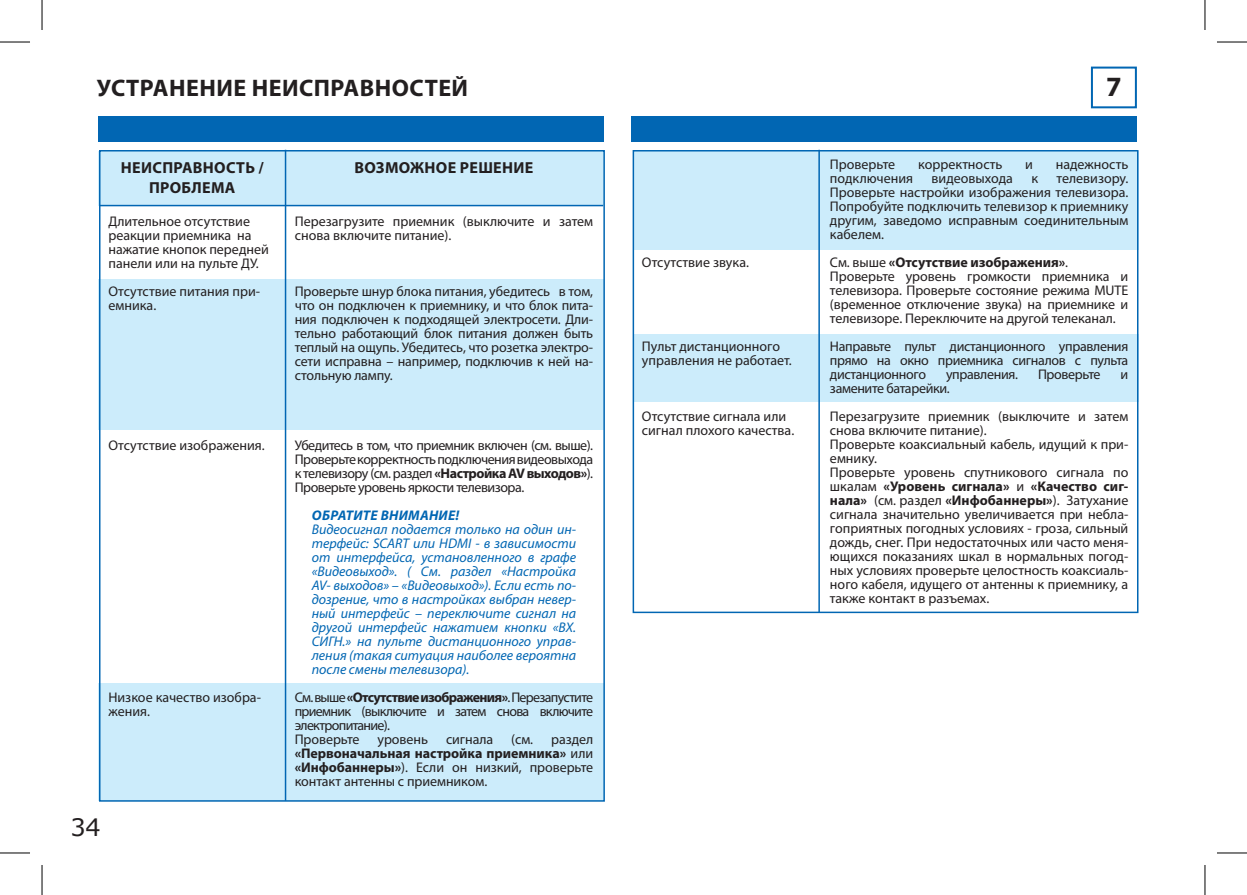
<style>
.page{position:relative;width:1247px;height:895px;background:#fff}
.page>*{position:absolute;margin:0;border:0;box-sizing:border-box;transform-origin:0 0}
.t1{font:700 28px "Myriad Pro";color:#231f20}
.t2{font:700 24px "Myriad Pro";letter-spacing:.02em;color:#231f20}
.t3{font:24px "Verdana";color:#231f20}
.t4{font:700 16px/19.2px "Myriad Pro";letter-spacing:.02em;color:#231f20;text-align:center}
.t5{font:14px/14px "Myriad Pro";color:#231f20}
.t6{font:italic 14px/14px "Myriad Pro";color:#0166b3;text-align:justify}
.t7{font:14px/14px "Myriad Pro";letter-spacing:-.05em;color:#231f20}
.t8{font:14px "Myriad Pro";letter-spacing:-.025em;color:#231f20}
.t9{font:italic 700 14px "Myriad Pro";letter-spacing:.02em;color:#0166b3}
.s1{font-weight:700}
</style>
<div class="page">
<div style="left:98px;top:152px;width:506px;height:54px;background:#ccecfb"></div>
<div style="left:98px;top:279px;width:506px;height:150px;background:#ccecfb"></div>
<div style="left:98px;top:683px;width:506px;height:118px;background:#ccecfb"></div>
<div style="left:633px;top:152px;width:505px;height:98px;background:#ccecfb"></div>
<div style="left:633px;top:334px;width:505px;height:67px;background:#ccecfb"></div>
<div style="left:98px;top:116px;width:505px;height:26px;background:#0166b3"></div>
<div style="left:631px;top:116px;width:505px;height:26px;background:#0166b3"></div>
<div style="left:1090px;top:67px;width:46px;height:41px;border:2px solid #0166b3"></div>
<hr style="left:99px;top:205px;width:504px;height:1px;background:#0166b3">
<hr style="left:285px;top:150px;width:1px;height:651px;background:#0166b3">
<hr style="left:818px;top:150px;width:1px;height:462px;background:#0166b3">
<div style="left:632px;top:150px;width:506px;height:463px;border:2px solid #0166b3"></div>
<div style="left:99px;top:150px;width:506px;height:651px;border:2px solid #0166b3"></div>
<hr style="left:0;top:42px;width:30px;height:1px;background:#000">
<hr style="left:1216px;top:42px;width:30px;height:1px;background:#000">
<hr style="left:0;top:852px;width:30px;height:1px;background:#000">
<hr style="left:1216px;top:852px;width:30px;height:1px;background:#000">
<hr style="left:42px;top:0;width:1px;height:30px;background:#000">
<hr style="left:42px;top:865px;width:1px;height:30px;background:#000">
<hr style="left:1204px;top:0;width:1px;height:30px;background:#000">
<hr style="left:1204px;top:865px;width:1px;height:30px;background:#000">
<h2 class="t2" style="left:97px;top:73px;width:59px">УСТРАНЕНИЕ</h2>
<h2 class="t2" style="left:252px;top:73px;width:16px">НЕИС</h2>
<h2 class="t2" style="left:314px;top:73px;width:78px">ПРАВНОС</h2>
<h2 class="t2" style="left:424px;top:73px;width:45px">ТЕЙ</h2>
<h1 class="t1" style="left:1106px;top:69px;width:17px">7</h1>
<p class="t4" style="left:121px;top:158px;width:144px">Неисправность / пробл ема</p>
<p class="t5" style="left:108px;top:214px;width:162px">Длительное отсутствие реакции приемника на нажатие кнопок передней панели или на пульте ДУ.</p>
<p class="t5" style="left:108px;top:284px;width:153px">Отсутствие питания при&shy;емника.</p>
<p class="t5" style="left:108px;top:438px;width:158px">Отсутствие изображения.</p>
<p class="t5" style="left:108px;top:690px;width:154px">Низкое качество изобра&shy;жения.</p>
<h2 class="t3" style="left:70px;top:810px;width:32px">34</h2>
<p class="t4" style="left:354px;top:158px;width:180px">Возможное решение</p>
<p class="t5" style="left:295px;top:214px;width:300px">Перезагрузите приемник (выключите и затем снова включите питание).</p>
<p class="t5" style="left:295px;top:284px;width:300px;text-align:justify">Проверьте шнур блока питания, убедитесь в том, что он подключен к приемнику, и что блок пита&shy;ния подключен к подходящей электросети. Дли&shy;тельно работающий блок питания должен быть теплый на ощупь. Убедитесь, что розетка электро&shy;сети исправна – например, подключив к ней на&shy;стольную лампу.</p>
<p class="t5" style="left:295px;top:438px;width:300px;text-align:justify">Убедитесь в том, что приемник включен (см. выше).<br>Проверьте корректность подключения видеовыхода к телевизору (см. раздел <span class="s1">«Настройка AV выходов»</span>).<br>Проверьте уровень яркости телевизора.</p>
<p class="t9" style="left:312px;top:506px;width:149px">ОБРАТИТЕ ВНИМАНИЕ!</p>
<p class="t6" style="left:312px;top:522px;width:266px">Видеосигнал подается только на один ин&shy;терфейс: SCART или HDMI - в зависимости от интерфейса, установленного в графе «Видеовыход». ( См. раздел «Настройка AV- выходов» – «Видеовыход»). Если есть по&shy;дозрение, что в настройках выбран невер&shy;ный интерфейс – переключите сигнал на другой интерфейс нажатием кнопки «ВХ.<br>СИГН.» на пульте дистанционного управ&shy;ления (такая ситуация наиболее вероятна после смены телевизора).</p>
<p class="t7" style="left:295px;top:690px;width:300px">См. выше <span class="s1">«Отсутствие изображения»</span>. Перезапустите приемник (выключите и затем снова включите электропитание).<br>Проверьте</p>
<p class="t5" style="left:377px;top:732px;width:52px">уровень</p>
<p class="t5" style="left:446px;top:732px;width:49px">сигнала</p>
<p class="t5" style="left:511px;top:732px;width:23px">(см.</p>
<p class="t5" style="left:295px;top:732px;width:300px;text-align:justify;text-indent:256px">раздел <span class="s1">«Первоначальная настройка приемника»</span> или <span class="s1">«Инфобаннеры»</span>). Если он низкий, проверьте контакт антенны с приемником.</p>
<p class="t5" style="left:642px;top:255px;width:109px">Отсутствие звука.</p>
<p class="t5" style="left:642px;top:339px;width:151px">Пульт дистанционного управления не работает.</p>
<p class="t5" style="left:642px;top:409px;width:154px">Отсутствие сигнала или сигнал плохого качества.</p>
<p class="t5" style="left:829px;top:157px;width:67px">Проверьте</p>
<p class="t5" style="left:918px;top:157px;width:86px">корректность</p>
<p class="t5" style="left:1025px;top:157px;width:9px">и</p>
<p class="t5" style="left:1055px;top:157px;width:74px">надежность</p>
<p class="t5" style="left:829px;top:171px;width:85px">подключения</p>
<p class="t5" style="left:931px;top:171px;width:83px">видеовыхода</p>
<p class="t5" style="left:1031px;top:171px;width:8px">к</p>
<p class="t5" style="left:829px;top:171px;width:300px;text-align:justify;text-indent:226px">телевизору.<br>Проверьте настройки изображения телевизора.<br>Попробуйте подключить телевизор к приемнику другим, заведомо исправным соединительным кабелем.</p>
<p class="t5" style="left:829px;top:255px;width:300px">См. выше <span class="s1">«Отсутствие изображения»</span>.<br>Проверьте уровень громкости приемника и телевизора. Проверьте состояние режима MUTE (временное отключение звука) на приемнике и телевизоре. Переключите на другой телеканал.</p>
<p class="t5" style="left:829px;top:339px;width:300px;text-align:justify">Направьте пульт дистанционного управления прямо на окно приемника сигналов с пульта дистанционного</p>
<p class="t8" style="left:945px;top:366px;width:73px">управления.</p>
<p class="t8" style="left:1037px;top:366px;width:64px">Проверьте</p>
<p class="t5" style="left:1120px;top:367px;width:9px">и</p>
<p class="t5" style="left:829px;top:374px;width:300px;line-height:28px">замените батарейки.<br>Перезагрузите приемник (выключите и затем</p>
<p class="t5" style="left:829px;top:423px;width:300px">снова включите питание).<br>Проверьте коаксиальный кабель, идущий к при&shy;емнику.<br>Проверьте уровень спутникового сигнала по шкалам <span class="s1">«Уровень сигнала»</span> и <span class="s1">«Качество сиг&shy;нала»</span> (см. раздел <span class="s1">«Инфобаннеры»</span>). Затухание сигнала значительно увеличивается при небла&shy;гоприятных погодных условиях - гроза, сильный дождь, снег. При недостаточных или часто меня&shy;ющихся показаниях шкал в нормальных погод&shy;ных условиях проверьте целостность коаксиаль&shy;ного кабеля, идущего от антенны к приемнику, а также контакт в разъемах.</p>
</div>
